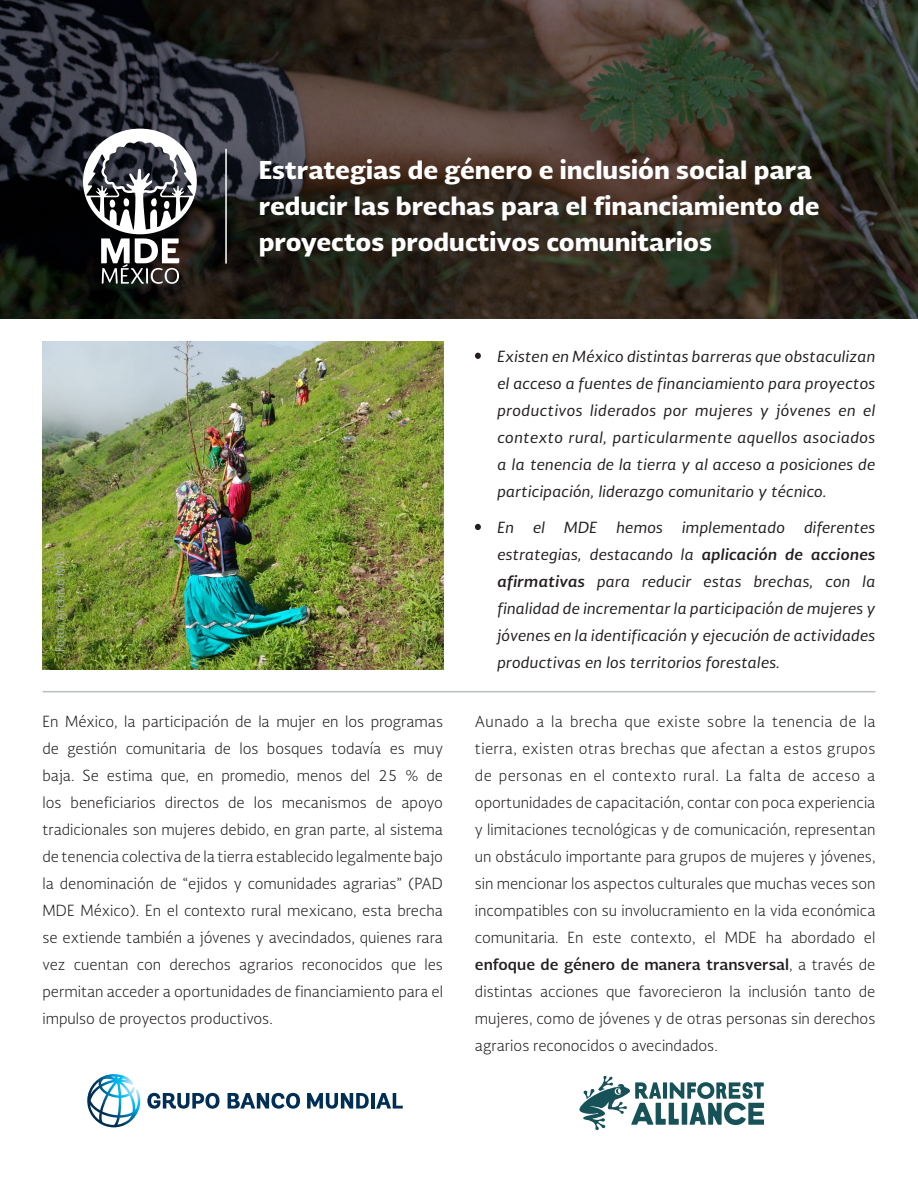
<style>
.page{position:relative;width:918px;height:1188px;background:#fff}
.page>*{position:absolute;margin:0;border:0;box-sizing:border-box;transform-origin:0 0}
.t1{font:900 24px/36px "Soberana Sans";color:#fff}
.t2{font:300 15px/27px "Soberana Sans";color:#231f20;text-align:justify}
.t3{font:italic 15px/27px "Soberana Sans";letter-spacing:.01em;color:#231f20;text-align:justify}
.t4{font:12px "Soberana Sans";color:#a3aba8}
.s1{font-weight:700}
</style>
<div class="page">
<svg style="left:0;top:0;width:918px;height:319px;background:#2f2b23"></svg>
<hr style="left:43px;top:691px;width:832px;height:1px;background:#babfbd">
<svg style="left:475px;top:353px;width:6px;height:6px"></svg>
<svg style="left:475px;top:524px;width:6px;height:6px"></svg>
<svg style="left:579px;top:1076px;width:185px;height:54px"></svg>
<hr style="left:225px;top:149px;width:2px;height:115px;background:#fff">
<svg style="left:83px;top:129px;width:114px;height:155px"></svg>
<div style="left:110px;top:200px;width:5px;height:8px;background:#fff;border-radius:50%"></div>
<img style="left:43px;top:341px;width:400px;height:328px">
<svg style="left:147px;top:1093px;width:73px;height:16px"></svg>
<svg style="left:228px;top:1093px;width:72px;height:16px"></svg>
<svg style="left:307px;top:1093px;width:62px;height:16px"></svg>
<hr style="left:371px;top:1093px;width:4px;height:16px;background:#002e54">
<svg style="left:376px;top:1093px;width:27px;height:16px"></svg>
<svg style="left:87px;top:1074px;width:53px;height:53px"></svg>
<p class="t4" style="left:52px;top:652px;width:104px;rotate:-90deg">Foto: Archivo MDE</p>
<p class="t1" style="left:259px;top:151px;width:562px">Estrategias de género e inclusión social para reducir las brechas para el financiamiento de proyectos productivos comunitarios</p>
<p class="t3" style="left:497px;top:342px;width:380px">Existen en México distintas barreras que obstaculizan el acceso a fuentes de financiamiento para proyectos productivos liderados por mujeres y jóvenes en el contexto rural, particularmente aquellos asociados a la tenencia de la tierra y al acceso a posiciones de participación, liderazgo comunitario y técnico.</p>
<p class="t3" style="left:497px;top:513px;width:18px">En</p>
<p class="t3" style="left:533px;top:513px;width:14px">el</p>
<p class="t3" style="left:564px;top:513px;width:35px">MDE</p>
<p class="t3" style="left:616px;top:513px;width:48px">hemos</p>
<p class="t3" style="left:682px;top:513px;width:104px">implementado</p>
<p class="t3" style="left:497px;top:513px;width:380px;text-indent:307px">diferentes estrategias, destacando la <span class="s1">aplicación de acciones afirmativas</span> para reducir estas brechas, con la finalidad de incrementar la participación de mujeres y jóvenes en la identificación y ejecución de actividades productivas en los territorios forestales.</p>
<p class="t2" style="left:43px;top:707px;width:402px">En México, la participación de la mujer en los programas de gestión comunitaria de los bosques todavía es muy baja. Se estima que, en promedio, menos del 25 % de los beneficiarios directos de los mecanismos de apoyo tradicionales son mujeres debido, en gran parte, al sistema de tenencia colectiva de la tierra establecido legalmente bajo la denominación de “ejidos y comunidades agrarias” (PAD MDE México). En el contexto rural mexicano, esta brecha se extiende también a jóvenes y avecindados, quienes rara vez cuentan con derechos agrarios reconocidos que les permitan acceder a oportunidades de financiamiento para el impulso de proyectos productivos.</p>
<p class="t2" style="left:475px;top:707px;width:402px">Aunado a la brecha que existe sobre la tenencia de la tierra, existen otras brechas que afectan a estos grupos de personas en el contexto rural. La falta de acceso a oportunidades de capacitación, contar con poca experiencia y limitaciones tecnológicas y de comunicación, representan un obstáculo importante para grupos de mujeres y jóvenes, sin mencionar los aspectos culturales que muchas veces son incompatibles con su involucramiento en la vida económica comunitaria. En este contexto, el MDE ha abordado el <span class="s1">enfoque de género de manera transversal</span>, a través de distintas acciones que favorecieron la inclusión tanto de mujeres, como de jóvenes y de otras personas sin derechos agrarios reconocidos o avecindados.</p>
</div>
